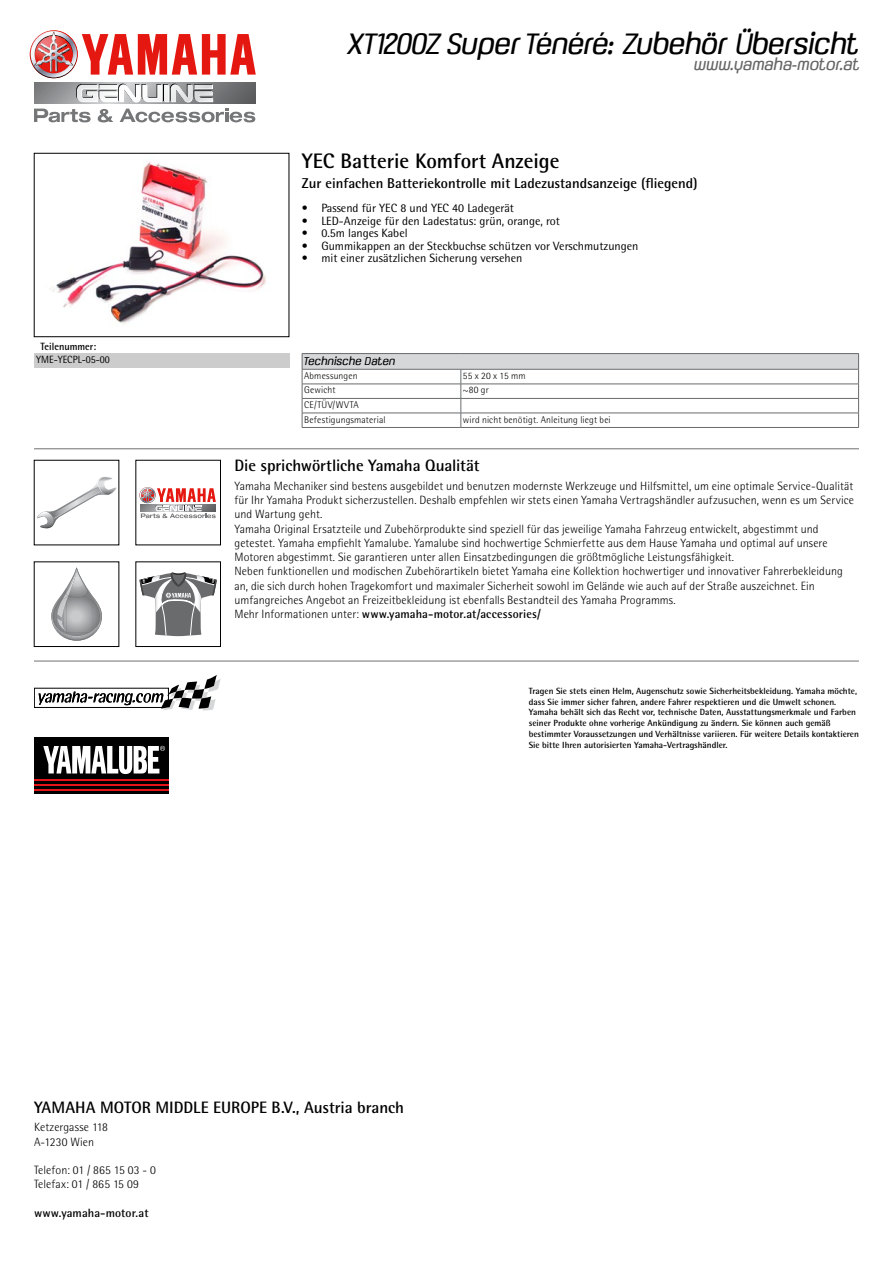
<style>
.page{position:relative;width:893px;height:1263px;background:#fff}
.page>*{position:absolute;margin:0;border:0;box-sizing:border-box;transform-origin:0 0}
.t1{font:italic 300 29.25px "GFT Yamaha Motor";letter-spacing:-.01em;color:#000}
.t2{font:700 21px "Rotis Semi Sans Std";color:#000}
.t3{font:700 16.5px "Rotis Semi Sans Std";letter-spacing:-.005em;color:#000}
.t4{font:italic 300 16.5px "GFT Yamaha Motor";color:#666}
.t5{font:700 14.25px "Rotis Semi Sans Std";color:#000}
.t6{font:300 12px/14.2px "Rotis Semi Sans Std";letter-spacing:.005em;color:#000}
.t7{font:12px "Rotis Semi Sans Std";color:#000}
.t8{font:700 12px "Rotis Semi Sans Std";letter-spacing:.005em;color:#000}
.t9{font:italic 300 11.25px "GFT Yamaha Motor";letter-spacing:.01em;color:#000}
.t10{font:10.5px "Rotis Semi Sans Std";color:#000;scale:.95 1}
.t11{font:700 10.5px "Rotis Semi Sans Std";color:#000;scale:.95 1}
.t12{font:300 9.75px/14.5px "Rotis Semi Sans Std";letter-spacing:.015em;color:#000}
.t13{font:700 9px/10.8px "Rotis Semi Sans Std";color:#000}
.s1{font-weight:700}
</style>
<div class="page">
<svg style="left:34px;top:109px;width:221px;height:13px"></svg>
<svg style="left:34px;top:82px;width:221px;height:22px;background:#848588"></svg>
<svg style="left:76px;top:84px;width:137px;height:19px"></svg>
<svg style="left:30px;top:30px;width:226px;height:48px"></svg>
<img style="left:35px;top:32px;width:38px;height:39px">
<hr style="left:34px;top:448px;width:825px;height:1px;background:#808080">
<svg style="left:34px;top:675px;width:187px;height:35px"></svg>
<div style="left:34px;top:737px;width:135px;height:57px;background:#000"></div>
<hr style="left:34px;top:779px;width:135px;height:2px;background:#e41419">
<hr style="left:34px;top:784px;width:135px;height:1px;background:#e41419">
<hr style="left:34px;top:789px;width:135px;height:1px;background:#e41419">
<svg style="left:43px;top:746px;width:122px;height:28px"></svg>
<hr style="left:34px;top:660px;width:825px;height:2px;background:#808080">
<svg style="left:37px;top:477px;width:80px;height:51px"></svg>
<svg style="left:51px;top:568px;width:51px;height:73px"></svg>
<img style="left:66px;top:569px;width:11px;height:27px">
<svg style="left:139px;top:487px;width:77px;height:31px"></svg>
<svg style="left:139px;top:572px;width:78px;height:64px"></svg>
<div style="left:136px;top:562px;width:85px;height:85px;border:1px solid #000"></div>
<img style="left:52px;top:161px;width:214px;height:163px">
<div style="left:34px;top:153px;width:255px;height:184px;border:1px solid #000"></div>
<div style="left:302px;top:354px;width:557px;height:15px;background:#d6d7d8"></div>
<hr style="left:302px;top:353px;width:159px;height:1px;background:#6a6b6d">
<hr style="left:461px;top:353px;width:398px;height:1px;background:#6a6b6d">
<hr style="left:302px;top:369px;width:159px;height:1px;background:#6a6b6d">
<hr style="left:461px;top:369px;width:398px;height:1px;background:#6a6b6d">
<hr style="left:302px;top:384px;width:159px;height:1px;background:#6a6b6d">
<hr style="left:461px;top:384px;width:398px;height:1px;background:#6a6b6d">
<hr style="left:302px;top:398px;width:159px;height:1px;background:#6a6b6d">
<hr style="left:461px;top:398px;width:398px;height:1px;background:#6a6b6d">
<hr style="left:302px;top:413px;width:159px;height:1px;background:#6a6b6d">
<svg style="left:302px;top:354px;width:1px;height:73px"></svg>
<hr style="left:461px;top:413px;width:398px;height:1px;background:#6a6b6d">
<svg style="left:461px;top:369px;width:1px;height:58px"></svg>
<svg style="left:858px;top:354px;width:1px;height:73px"></svg>
<hr style="left:302px;top:427px;width:159px;height:1px;background:#6a6b6d">
<hr style="left:461px;top:427px;width:398px;height:1px;background:#6a6b6d">
<div style="left:34px;top:353px;width:255px;height:15px;background:#ccc"></div>
<h1 class="t1" style="left:349px;top:27px;width:512px">XT1200Z Super Ténéré: Zubehör Übersicht</h1>
<h3 class="t4" style="left:694px;top:54px;width:167px">www.yamaha-motor.at</h3>
<p class="t11" style="left:40px;top:340px;width:60px">Teilenummer:</p>
<p class="t10" style="left:36px;top:354px;width:79px">YME-YECPL-05-00</p>
<h2 class="t2" style="left:302px;top:148px;width:259px">YEC Batterie Komfort Anzeige</h2>
<p class="t5" style="left:302px;top:175px;width:397px">Zur einfachen Batteriekontrolle mit Ladezustandsanzeige (fliegend)</p>
<p class="t7" style="left:302px;top:201px;width:214px">• Passend für YEC 8 und YEC 40 Ladegerät</p>
<p class="t7" style="left:302px;top:214px;width:260px">• LED-Anzeige für den Ladestatus: grün, orange, rot</p>
<p class="t7" style="left:302px;top:226px;width:107px">• 0.5m langes Kabel</p>
<p class="t7" style="left:302px;top:239px;width:338px">• Gummikappen an der Steckbuchse schützen vor Verschmutzungen</p>
<p class="t7" style="left:302px;top:251px;width:222px">• mit einer zusätzlichen Sicherung versehen</p>
<p class="t9" style="left:304px;top:354px;width:93px">Technische Daten</p>
<p class="t12" style="left:304px;top:368px;width:55px">Abmessungen</p>
<p class="t12" style="left:463px;top:368px;width:64px">55 x 20 x 15 mm</p>
<p class="t12" style="left:304px;top:383px;width:33px">Gewicht</p>
<p class="t12" style="left:463px;top:383px;width:27px">~80 gr</p>
<p class="t12" style="left:304px;top:397px;width:83px">CE/TÜV/WVTA<br>Befestigungsmaterial</p>
<p class="t12" style="left:463px;top:412px;width:149px">wird nicht benötigt. Anleitung liegt bei</p>
<h3 class="t3" style="left:234px;top:456px;width:247px">Die sprichwörtliche Yamaha Qualität</h3>
<p class="t6" style="left:234px;top:479px;width:621px">Yamaha Mechaniker sind bestens ausgebildet und benutzen modernste Werkzeuge und Hilfsmittel, um eine optimale Service-Qualität für Ihr Yamaha Produkt sicherzustellen. Deshalb empfehlen wir stets einen Yamaha Vertragshändler aufzusuchen, wenn es um Service und Wartung geht.<br>Yamaha Original Ersatzteile und Zubehörprodukte sind speziell für das jeweilige Yamaha Fahrzeug entwickelt, abgestimmt und getestet. Yamaha empfiehlt Yamalube. Yamalube sind hochwertige Schmierfette aus dem Hause Yamaha und optimal auf unsere Motoren abgestimmt. Sie garantieren unter allen Einsatzbedingungen die größtmögliche Leistungsfähigkeit.<br>Neben funktionellen und modischen Zubehörartikeln bietet Yamaha eine Kollektion hochwertiger und innovativer Fahrerbekleidung an, die sich durch hohen Tragekomfort und maximaler Sicherheit sowohl im Gelände wie auch auf der Straße auszeichnet. Ein umfangreiches Angebot an Freizeitbekleidung ist ebenfalls Bestandteil des Yamaha Programms.<br>Mehr Informationen unter: <span class="s1">www.yamaha-motor.at/accessories/</span></p>
<p class="t13" style="left:529px;top:685px;width:332px">Tragen Sie stets einen Helm, Augenschutz sowie Sicherheitsbekleidung. Yamaha möchte, dass Sie immer sicher fahren, andere Fahrer respektieren und die Umwelt schonen.<br>Yamaha behält sich das Recht vor, technische Daten, Ausstattungsmerkmale und Farben seiner Produkte ohne vorherige Ankündigung zu ändern. Sie können auch gemäß bestimmter Voraussetzungen und Verhältnisse variieren. Für weitere Details kontaktieren Sie bitte Ihren autorisierten Yamaha-Vertragshändler.</p>
<h3 class="t3" style="left:34px;top:1097px;width:372px">YAMAHA MOTOR MIDDLE EUROPE B.V., Austria branch</h3>
<p class="t6" style="left:34px;top:1120px;width:76px">Ketzergasse 118<br>A-1230 Wien</p>
<p class="t6" style="left:34px;top:1163px;width:123px">Telefon: 01 / 865 15 03 - 0<br>Telefax: 01 / 865 15 09</p>
<p class="t8" style="left:34px;top:1205px;width:116px">www.yamaha-motor.at</p>
</div>
